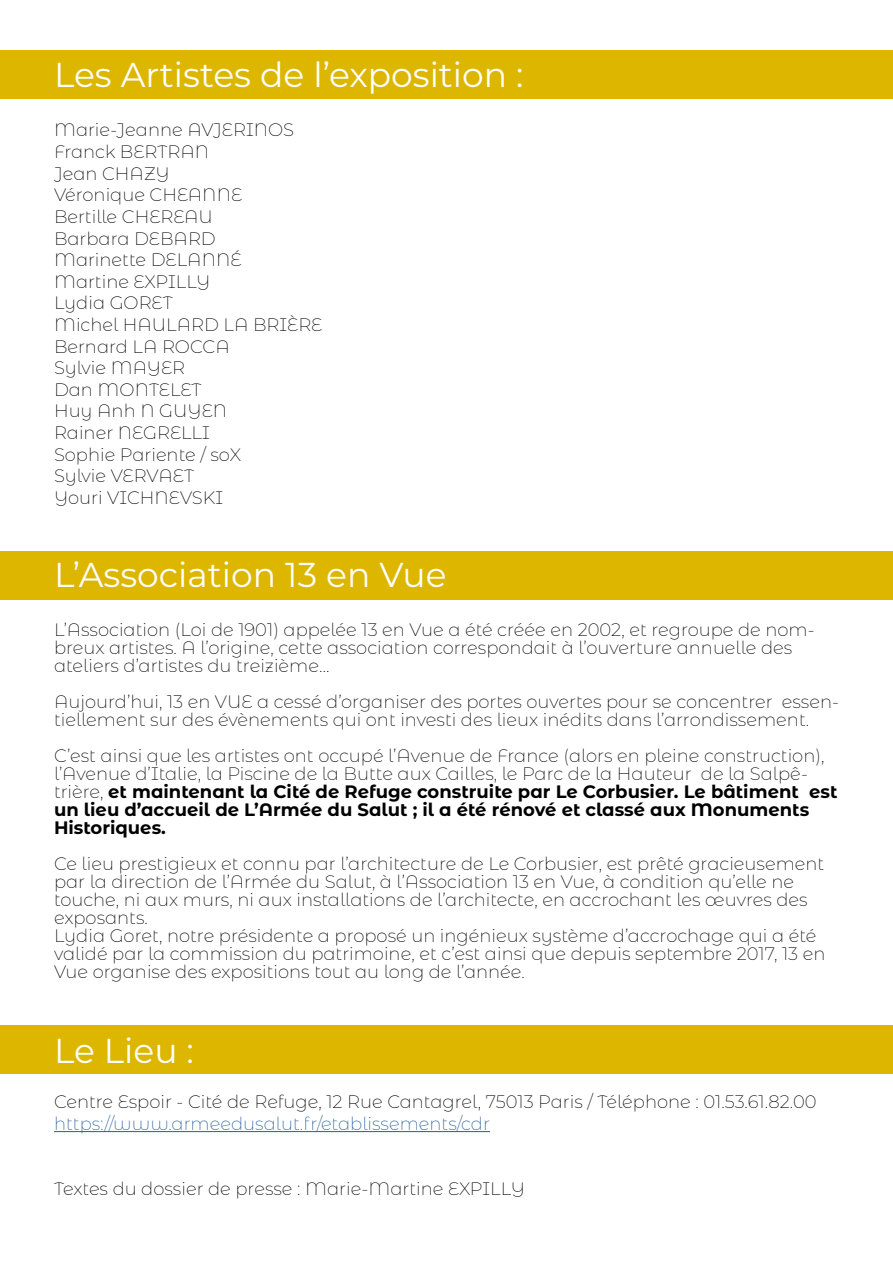
<style>
.page{position:relative;width:893px;height:1263px;background:#fff}
.page>*{position:absolute;margin:0;border:0;box-sizing:border-box;transform-origin:0 0}
.t1{font:34.5px "Montserrat";color:#fff}
.t2{font:200 18px/21.6px "Montserrat Alternates";color:#000}
.t3{font:200 18px "Montserrat Alternates";color:#275b9b}
.s1{font-weight:700}
</style>
<div class="page">
<div style="left:0;top:51px;width:893px;height:48px;background:#ddb600"></div>
<div style="left:0;top:551px;width:893px;height:49px;background:#ddb600"></div>
<div style="left:0;top:1026px;width:893px;height:48px;background:#ddb600"></div>
<hr style="left:54px;top:1131px;width:436px;height:1px;background:#275b9b">
<h1 class="t1" style="left:54px;top:51px;width:471px">Les Artistes de l’exposition :</h1>
<p class="t2" style="left:54px;top:119px;width:270px">Marie-Jeanne AVJERINOS<br>Franck BERTRAN<br>Jean CHAZY<br>Véronique CHEANNE<br>Bertille CHEREAU<br>Barbara DEBARD<br>Marinette DELANNÉ<br>Martine EXPILLY<br>Lydia GORET<br>Michel HAULARD LA BRIÈRE<br>Bernard LA ROCCA<br>Sylvie MAYER<br>Dan MONTELET<br>Huy Anh N GUYEN<br>Rainer NEGRELLI<br>Sophie Pariente / soX<br>Sylvie VERVAET<br>Youri VICHNEVSKI</p>
<h1 class="t1" style="left:54px;top:551px;width:394px">L’Association 13 en Vue</h1>
<p class="t2" style="left:54px;top:620px;width:762px;line-height:18px">L’Association (Loi de 1901) appelée 13 en Vue a été créée en 2002, et regroupe de nom&shy;breux artistes. A l’origine, cette association correspondait à l’ouverture annuelle des ateliers d’artistes du treizième…</p>
<p class="t2" style="left:54px;top:692px;width:786px;line-height:18px">Aujourd’hui, 13 en VUE a cessé d’organiser des portes ouvertes pour se concentrer essen&shy;tiellement sur des évènements qui ont investi des lieux inédits dans l’arrondissement.</p>
<p class="t2" style="left:54px;top:746px;width:785px;line-height:18px">C’est ainsi que les artistes ont occupé l’Avenue de France (alors en pleine construction), l’Avenue d’Italie, la Piscine de la Butte aux Cailles, le Parc de la Hauteur de la Salpê&shy;trière, <span class="s1">et maintenant la Cité de Refuge construite par Le Corbusier. Le bâtiment est un lieu d’accueil de L’Armée du Salut ; il a été rénové et classé aux Monuments Historiques.</span></p>
<p class="t2" style="left:54px;top:854px;width:773px;line-height:18px">Ce lieu prestigieux et connu par l’architecture de Le Corbusier, est prêté gracieusement par la direction de l’Armée du Salut, à l’Association 13 en Vue, à condition qu’elle ne touche, ni aux murs, ni aux installations de l’architecte, en accrochant les œuvres des exposants.<br>Lydia Goret, notre présidente a proposé un ingénieux système d’accrochage qui a été validé par la commission du patrimoine, et c’est ainsi que depuis septembre 2017, 13 en Vue organise des expositions tout au long de l’année.</p>
<h1 class="t1" style="left:54px;top:1026px;width:141px">Le Lieu :</h1>
<p class="t2" style="left:54px;top:1090px;width:764px">Centre Espoir - Cité de Refuge, 12 Rue Cantagrel, 75013 Paris / Téléphone : 01.53.61.82.00</p>
<p class="t3" style="left:54px;top:1111px;width:437px">https://www.armeedusalut.fr/etablissements/cdr</p>
<p class="t2" style="left:54px;top:1177px;width:472px">Textes du dossier de presse : Marie-Martine EXPILLY</p>
</div>
